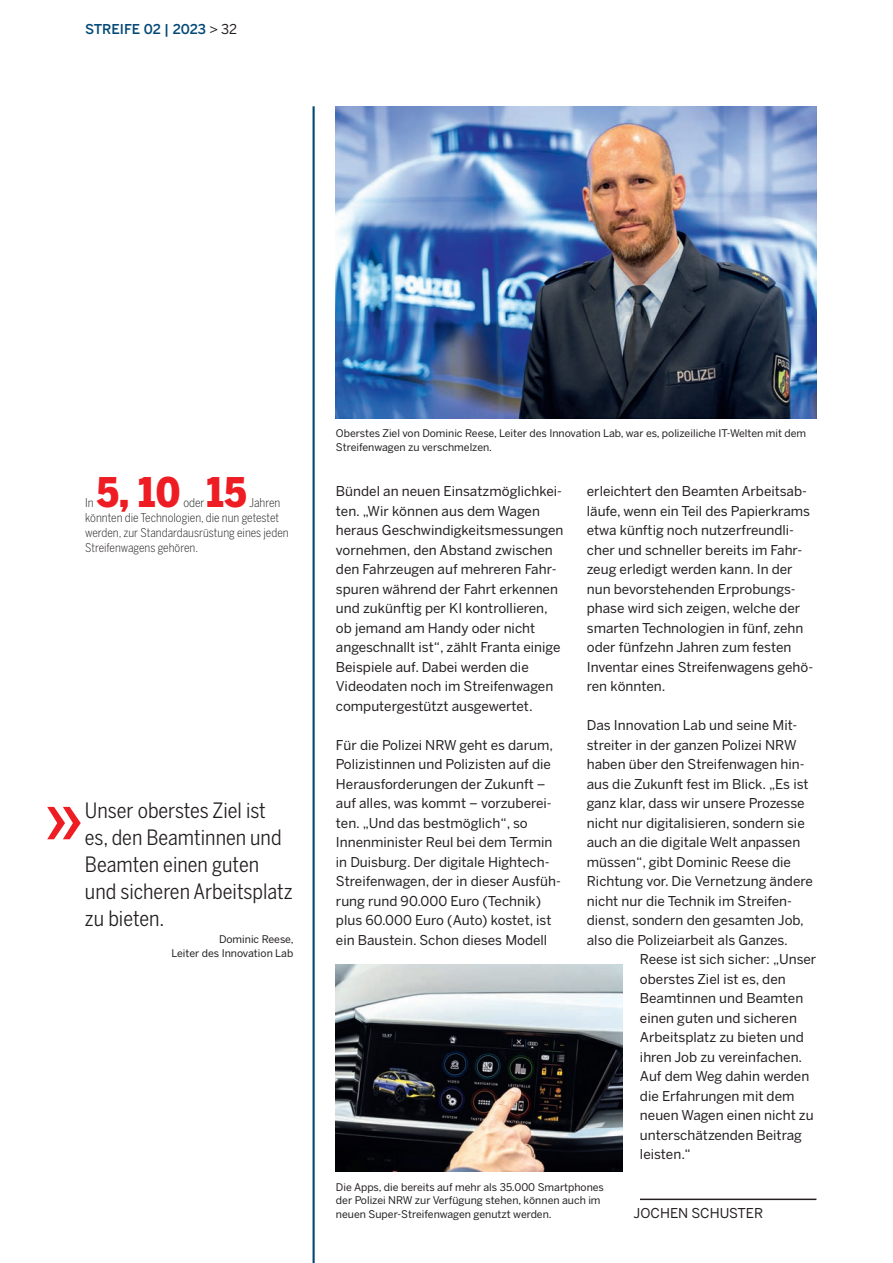
<style>
.page{position:relative;width:893px;height:1263px;background:#fff}
.page>*{position:absolute;margin:0;border:0;box-sizing:border-box;transform-origin:0 0}
.t1{font:900 40.5px "Benton Sans Cond";color:#ee1d23}
.t2{font:21px/27px "Benton Sans Cond";color:#231f20}
.t3{font:13.5px/19.5px "Benton Sans";color:#231f20}
.t4{font:500 13.5px "Benton Sans";letter-spacing:-.005em;color:#024876}
.t5{font:300 12px/15px "Benton Sans Cond";color:#231f20}
.t6{font:10.5px/13.5px "Benton Sans";color:#231f20}
.s1{font-weight:400;color:#231f20}
</style>
<div class="page">
<hr style="left:313px;top:106px;width:2px;height:1157px;background:#024876">
<hr style="left:640px;top:1198px;width:176px;height:2px;background:#231f20">
<img style="left:336px;top:106px;width:480px;height:312px">
<img style="left:336px;top:964px;width:287px;height:208px">
<svg style="left:47px;top:807px;width:34px;height:32px"></svg>
<p class="t4" style="left:85px;top:21px;width:154px">STREIFE 02 | 2023 <span class="s1">&gt; 32</span></p>
<h1 class="t1" style="left:97px;top:468px;width:85px">5, 10</h1>
<h1 class="t1" style="left:207px;top:468px;width:41px">15</h1>
<p class="t5" style="left:85px;top:495px;width:205px;text-indent:164px">Jahren könnten die Technologien, die nun getestet werden, zur Standardausrüstung eines jeden<br>Streifenwagens gehören.</p>
<p class="t5" style="left:85px;top:495px;width:10px">In</p>
<p class="t5" style="left:183px;top:495px;width:23px">oder</p>
<h2 class="t2" style="left:85px;top:796px;width:209px">Unser oberstes Ziel ist es, den Beamtinnen und<br>Beamten einen guten und sicheren Arbeitsplatz zu bieten.</h2>
<p class="t6" style="left:171px;top:933px;width:124px;text-align:right">Dominic Reese,<br>Leiter des Innovation Lab</p>
<p class="t6" style="left:336px;top:427px;width:472px">Oberstes Ziel von Dominic Reese, Leiter des Innovation Lab, war es, polizeiliche IT-Welten mit dem<br>Streifenwagen zu verschmelzen.</p>
<p class="t3" style="left:336px;top:481px;width:229px">Bündel an neuen Einsatzmöglichkei&shy;ten. „Wir können aus dem Wagen heraus Geschwindigkeitsmessungen vornehmen, den Abstand zwischen den Fahrzeugen auf mehreren Fahr&shy;spuren während der Fahrt erkennen und zukünftig per KI kontrollieren, ob jemand am Handy oder nicht angeschnallt ist“, zählt Franta einige Beispiele auf. Dabei werden die Videodaten noch im Streifenwagen computergestützt ausgewertet.</p>
<p class="t3" style="left:336px;top:735px;width:226px">Für die Polizei NRW geht es darum, Polizistinnen und Polizisten auf die Herausforderungen der Zukunft – auf alles, was kommt – vorzuberei&shy;ten. „Und das bestmöglich“, so Innenminister Reul bei dem Termin in Duisburg. Der digitale Hightech-Streifenwagen, der in dieser Ausfüh&shy;rung rund 90.000 Euro (Technik) plus 60.000 Euro (Auto) kostet, ist ein Baustein. Schon dieses Modell</p>
<p class="t3" style="left:587px;top:481px;width:228px">erleichtert den Beamten Arbeitsab&shy;läufe, wenn ein Teil des Papierkrams etwa künftig noch nutzerfreundli&shy;cher und schneller bereits im Fahr&shy;zeug erledigt werden kann. In der nun bevorstehenden Erprobungs&shy;phase wird sich zeigen, welche der smarten Technologien in fünf, zehn oder fünfzehn Jahren zum festen<br>Inventar eines Streifenwagens gehö&shy;ren könnten.</p>
<p class="t3" style="left:587px;top:715px;width:228px">Das Innovation Lab und seine Mit&shy;streiter in der ganzen Polizei NRW haben über den Streifenwagen hin&shy;aus die Zukunft fest im Blick. „Es ist ganz klar, dass wir unsere Prozesse nicht nur digitalisieren, sondern sie auch an die digitale Welt anpassen müssen“, gibt Dominic Reese die Richtung vor. Die Vernetzung ändere nicht nur die Technik im Streifen&shy;dienst, sondern den gesamten Job, also die Polizeiarbeit als Ganzes.</p>
<p class="t3" style="left:640px;top:949px;width:178px">Reese ist sich sicher: „Unser oberstes Ziel ist es, den<br>Beamtinnen und Beamten einen guten und sicheren<br>Arbeitsplatz zu bieten und ihren Job zu vereinfachen.<br>Auf dem Weg dahin werden die Erfahrungen mit dem neuen Wagen einen nicht zu unterschätzenden Beitrag leisten.“</p>
<p class="t6" style="left:336px;top:1180px;width:270px">Die Apps, die bereits auf mehr als 35.000 Smartphones der Polizei NRW zur Verfügung stehen, können auch im neuen Super-Streifenwagen genutzt werden.</p>
<p class="t3" style="left:634px;top:1203px;width:131px">JOCHEN SCHUSTER</p>
</div>
